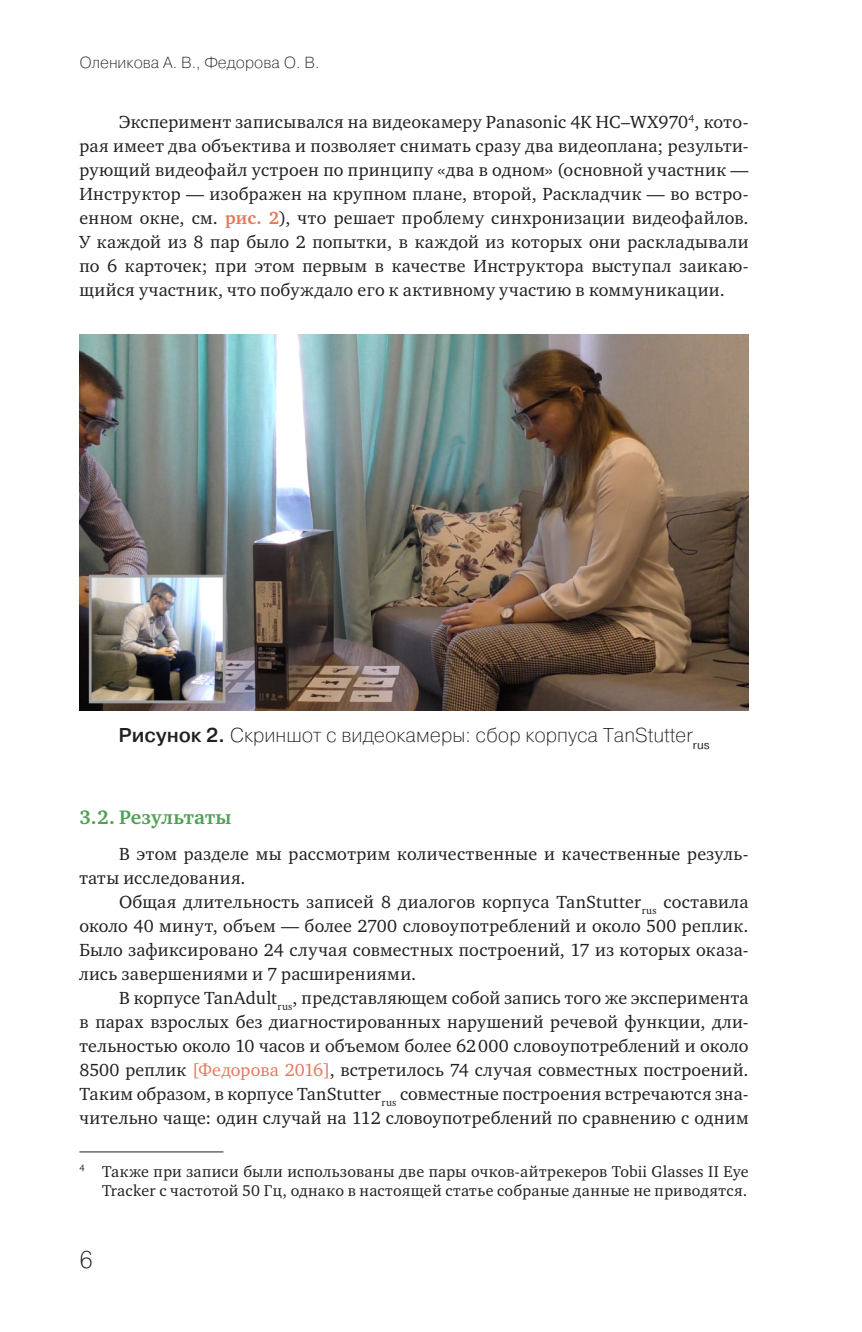
<style>
.page{position:relative;width:862px;height:1332px;background:#fff}
.page>*{position:absolute;margin:0;border:0;box-sizing:border-box;transform-origin:0 0}
.t1{font:200 24px "Pragmatica";color:#231f20}
.t2{font:200 20px "Pragmatica";color:#231f20}
.t3{font:700 20px "Charter ITC";letter-spacing:.01em;color:#50a055}
.t4{font:18px/24px "Charter ITC";letter-spacing:.02em;color:#231f20;text-align:justify}
.t5{font:16px/19.2px "Charter ITC";letter-spacing:.02em;color:#231f20;text-align:right}
.t6{font:200 16px "Pragmatica";color:#231f20}
.s1{font-weight:700;color:#e6785a}
.s2{font-weight:500}
.s3{color:#e6785a}
</style>
<div class="page">
<img style="left:79px;top:334px;width:669px;height:377px">
<hr style="left:79px;top:1151px;width:144px;height:1px;background:#231f20">
<p class="t6" style="left:79px;top:52px;width:242px">Оленикова А. В., Федорова О. В.</p>
<p class="t4" style="left:79px;top:110px;width:671px;text-indent:40px">Эксперимент записывался на видеокамеру Panasonic 4K HC–WX970<sup>4</sup>, кото&shy;рая имеет два объектива и позволяет снимать сразу два видеоплана; результи&shy;рующий видеофайл устроен по принципу «два в одном» (основной участник — Инструктор — изображен на крупном плане, второй, Раскладчик — во встро&shy;енном окне, см. <span class="s1">рис. 2</span>), что решает проблему синхронизации видеофайлов.<br>У каждой из 8 пар было 2 попытки, в каждой из которых они раскладывали по 6 карточек; при этом первым в качестве Инструктора выступал заикаю&shy;щийся участник, что побуждало его к активному участию в коммуникации.</p>
<p class="t2" style="left:118px;top:723px;width:593px"><span class="s2">Рисунок 2.</span> Скриншот с видеокамеры: сбор корпуса TanStutter<sub>rus</sub></p>
<p class="t3" style="left:79px;top:805px;width:154px">3.2. Результаты</p>
<p class="t4" style="left:79px;top:842px;width:670px;text-indent:40px">В этом разделе мы рассмотрим количественные и качественные резуль&shy;таты исследования.</p>
<p class="t4" style="left:79px;top:890px;width:670px;text-indent:40px">Общая длительность записей 8 диалогов корпуса TanStutter<sub>rus</sub> составила около 40 минут, объем — более 2700 словоупотреблений и около 500 реплик.<br>Было зафиксировано 24 случая совместных построений, 17 из которых оказа&shy;лись завершениями и 7 расширениями.</p>
<p class="t4" style="left:79px;top:986px;width:671px;text-indent:40px">В корпусе TanAdult<sub>rus</sub>, представляющем собой запись того же эксперимента в парах взрослых без диагностированных нарушений речевой функции, дли&shy;тельностью около 10 часов и объемом более 62000 словоупотреблений и около 8500 реплик <span class="s3">[Федорова 2016]</span>, встретилось 74 случая совместных построений.<br>Таким образом, в корпусе TanStutter<sub>rus</sub> совместные построения встречаются зна&shy;чительно чаще: один случай на 112 словоупотреблений по сравнению с одним</p>
<p class="t5" style="left:79px;top:1162px;width:671px"><sup>4</sup> Также при записи были использованы две пары очков-айтрекеров Tobii Glasses II Eye<br>Tracker с частотой 50 Гц, однако в настоящей статье собраные данные не приводятся.</p>
<h1 class="t1" style="left:79px;top:1244px;width:15px">6</h1>
</div>
